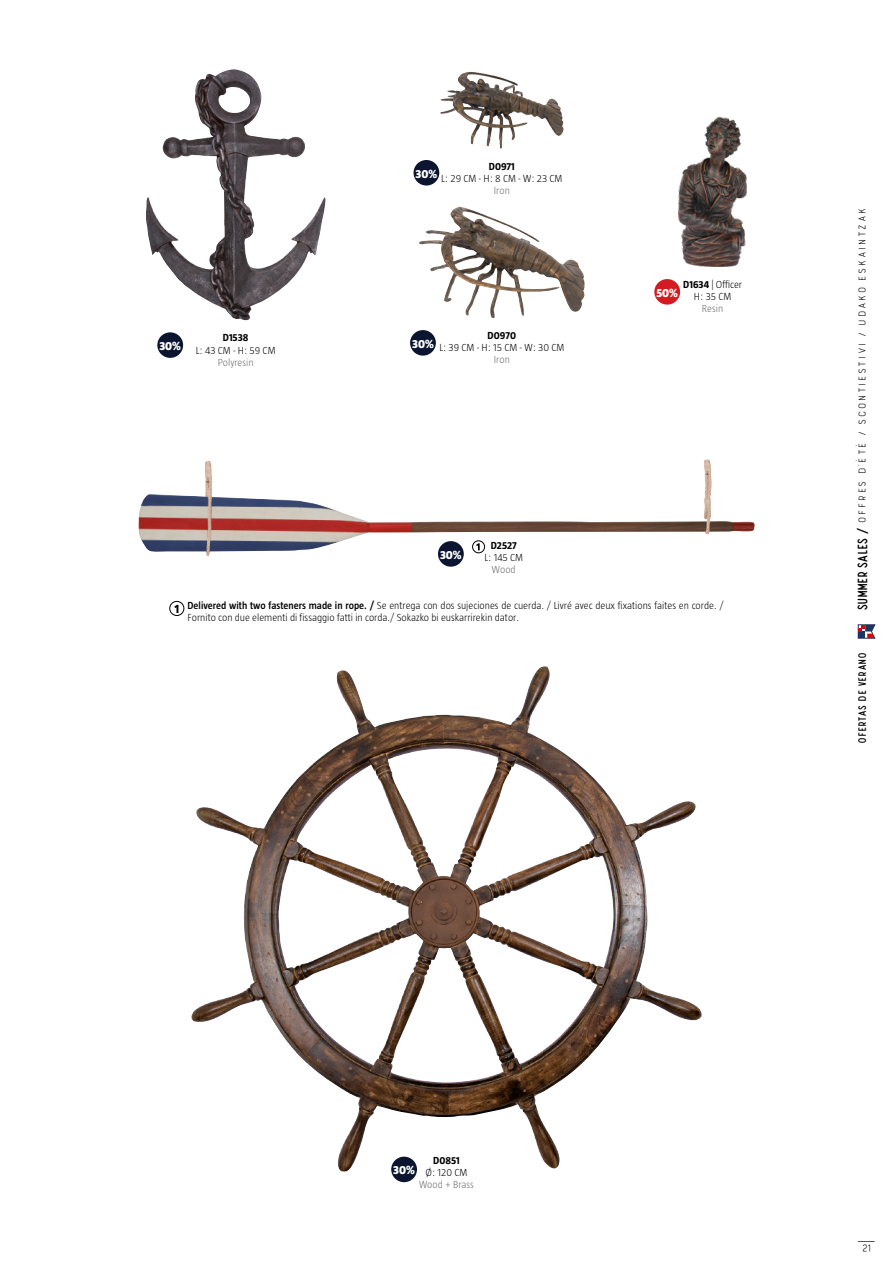
<style>
.page{position:relative;width:893px;height:1263px;background:#fff}
.page>*{position:absolute;margin:0;border:0;box-sizing:border-box;transform-origin:0 0}
.t1{font:700 15px "Burford Rustic Line";color:#000}
.t2{font:800 12.15px "Taz";color:#fff}
.t3{font:12px "Nature Spirit";letter-spacing:.11em;color:#000}
.t4{font:300 10.5px/12px "Taz";color:#000;text-align:center}
.t5{font:300 10.5px "Taz";color:#706f6f}
.t6{font:700 10.5px "Taz";color:#000}
.s1{font-weight:700}
.s2{font-weight:600}
.s3{font-family:"Nature Spirit Rough";font-weight:400}
</style>
<div class="page">
<svg style="left:858px;top:625px;width:17px;height:13px"></svg>
<svg style="left:858px;top:1241px;width:16px;height:1px"></svg>
<img style="left:138px;top:459px;width:617px;height:97px">
<img style="left:191px;top:666px;width:511px;height:505px">
<img style="left:440px;top:72px;width:124px;height:77px">
<img style="left:419px;top:207px;width:166px;height:111px">
<img style="left:146px;top:70px;width:179px;height:250px">
<img style="left:678px;top:118px;width:69px;height:148px">
<svg style="left:174px;top:605px;width:4px;height:8px"></svg>
<div style="left:169px;top:601px;width:15px;height:15px;border:1px solid #000;border-radius:50%"></div>
<div style="left:157px;top:332px;width:26px;height:26px;background:#0b152f;border-radius:50%"></div>
<div style="left:414px;top:160px;width:25px;height:26px;background:#0b152f;border-radius:50%"></div>
<div style="left:410px;top:330px;width:26px;height:26px;background:#0b152f;border-radius:50%"></div>
<div style="left:654px;top:279px;width:26px;height:26px;background:#d21b22;border-radius:50%"></div>
<div style="left:438px;top:541px;width:26px;height:26px;background:#0b152f;border-radius:50%"></div>
<div style="left:391px;top:1157px;width:26px;height:25px;background:#0b152f;border-radius:50%"></div>
<p class="t2" style="left:159px;top:339px;width:23px">30%</p>
<p class="t6" style="left:223px;top:332px;width:27px">D1538</p>
<p class="t4" style="left:196px;top:344px;width:81px">L: 43 CM - H: 59 CM</p>
<p class="t5" style="left:218px;top:356px;width:37px">Polyresin</p>
<p class="t6" style="left:489px;top:161px;width:28px">D0971</p>
<p class="t4" style="left:441px;top:172px;width:123px">L: 29 CM - H: 8 CM - W: 23 CM</p>
<p class="t5" style="left:494px;top:185px;width:18px">Iron</p>
<p class="t2" style="left:416px;top:167px;width:23px">30%</p>
<p class="t6" style="left:488px;top:330px;width:30px">D0970</p>
<p class="t4" style="left:439px;top:342px;width:127px">L: 39 CM - H: 15 CM - W: 30 CM</p>
<p class="t5" style="left:494px;top:354px;width:18px">Iron</p>
<p class="t2" style="left:412px;top:337px;width:23px">30%</p>
<p class="t2" style="left:440px;top:548px;width:23px">30%</p>
<p class="t6" style="left:491px;top:539px;width:28px">D2527</p>
<p class="t4" style="left:484px;top:551px;width:40px">L: 145 CM</p>
<p class="t5" style="left:492px;top:563px;width:25px">Wood</p>
<p class="t4" style="left:683px;top:278px;width:60px"><span class="s1">D1634</span> | Officer<br>H: 35 CM</p>
<p class="t5" style="left:702px;top:302px;width:23px">Resin</p>
<p class="t2" style="left:656px;top:286px;width:23px">50%</p>
<p class="t4" style="left:187px;top:600px;width:538px;text-align:left"><span class="s2">Delivered with two fasteners made in rope. /</span> Se entrega con dos sujeciones de cuerda. / Livré avec deux fixations faites en corde. /<br>Fornito con due elementi di fissaggio fatti in corda./ Sokazko bi euskarrirekin dator.</p>
<h1 class="t1" style="left:852px;top:610px;width:405px;rotate:-90deg"><span class="s3">SUMMER SALES /</span> OFFRES D’ÉTÉ / SCONTIESTIVI / UDAKO ESKAINTZAK</h1>
<p class="t3" style="left:857px;top:743px;width:92px;rotate:-90deg">OFERTAS DE VERANO</p>
<p class="t6" style="left:433px;top:1154px;width:28px">D0851</p>
<p class="t4" style="left:426px;top:1166px;width:43px">Ø: 120 CM</p>
<p class="t5" style="left:419px;top:1178px;width:56px">Wood + Brass</p>
<p class="t2" style="left:393px;top:1163px;width:23px">30%</p>
<h1 class="t1" style="left:861px;top:1238px;width:12px">21</h1>
</div>
